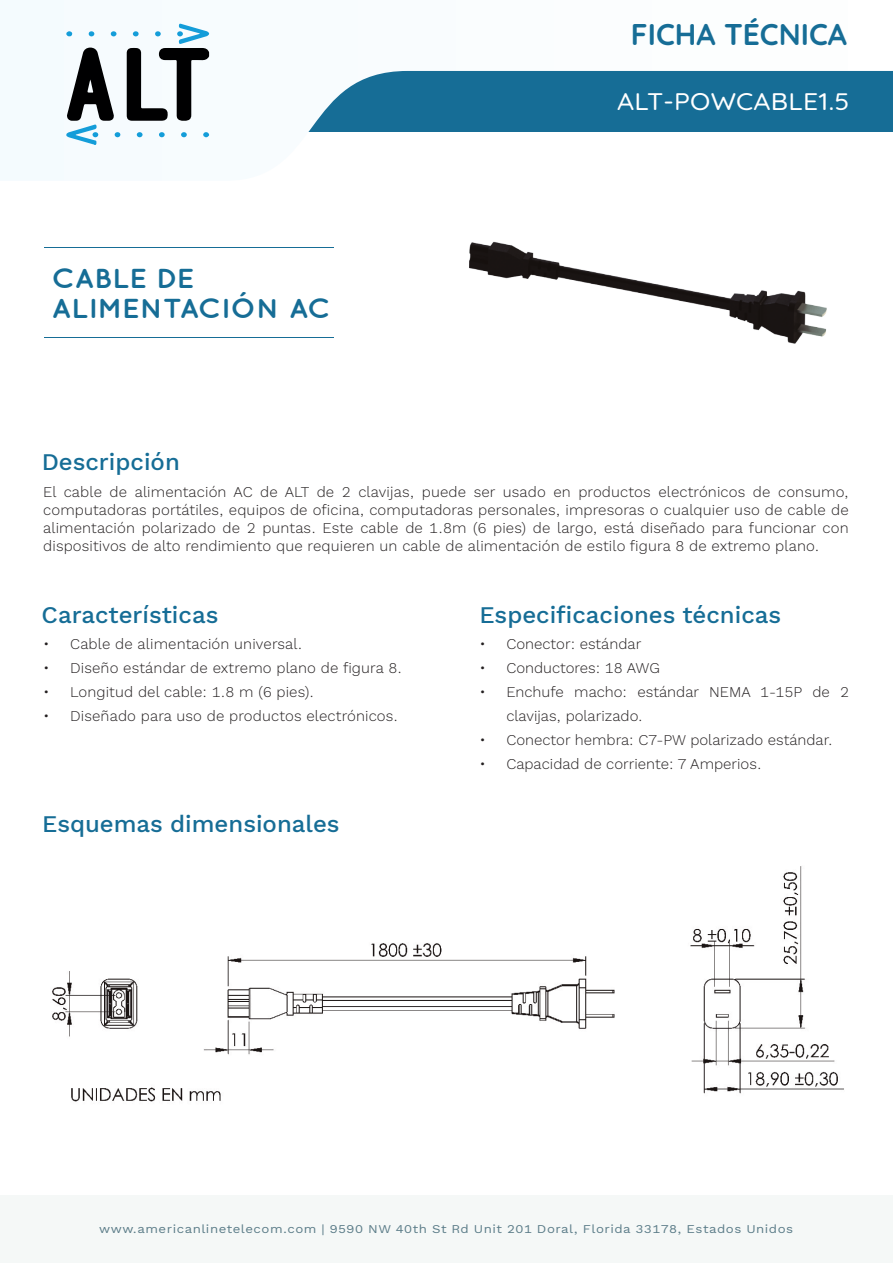
<style>
.page{position:relative;width:893px;height:1263px;background:#fff}
.page>*{position:absolute;margin:0;border:0;box-sizing:border-box;transform-origin:0 0}
.t1{font:700 30px "Quicksand";color:#166d96}
.t2{font:700 27.45px/29.8px "Quicksand";color:#166d96;scale:1.11 1}
.t3{font:500 24px "Elaine Sans";color:#166d96}
.t4{font:500 24px "Quicksand";letter-spacing:.01em;color:#fff;scale:1.11 1}
.t5{font:300 15px/18px "Elaine Sans";color:#231f20;text-align:justify}
.t6{font:12px "Elaine Sans";letter-spacing:.04em;color:#5b7c88;scale:1.11 1}
</style>
<div class="page">
<svg style="left:0;top:0;width:893px;height:180px"></svg>
<svg style="left:66px;top:31px;width:6px;height:6px"></svg>
<svg style="left:203px;top:132px;width:6px;height:5px"></svg>
<svg style="left:137px;top:132px;width:6px;height:5px"></svg>
<svg style="left:111px;top:31px;width:6px;height:5px"></svg>
<svg style="left:89px;top:31px;width:5px;height:5px"></svg>
<svg style="left:181px;top:132px;width:6px;height:5px"></svg>
<svg style="left:66px;top:48px;width:54px;height:97px"></svg>
<svg style="left:159px;top:132px;width:6px;height:5px"></svg>
<svg style="left:127px;top:23px;width:82px;height:98px"></svg>
<hr style="left:44px;top:337px;width:290px;height:1px;background:#166d96">
<hr style="left:44px;top:247px;width:290px;height:1px;background:#166d96">
<div style="left:0;top:1195px;width:893px;height:68px;background:#f5f8f7"></div>
<img style="left:469px;top:241px;width:358px;height:103px">
<img style="left:52px;top:866px;width:792px;height:236px">
<h1 class="t1" style="left:631px;top:11px;width:218px">FICHA TÉCNICA</h1>
<h2 class="t2" style="left:52px;top:263px;width:253px">CABLE DE<br>ALIMENTACIÓN AC</h2>
<h3 class="t3" style="left:42px;top:444px;width:140px">Descripción</h3>
<h3 class="t4" style="left:617px;top:82px;width:211px">ALT-POWCABLE1.5</h3>
<p class="t5" style="left:43px;top:483px;width:807px">El cable de alimentación AC de ALT de 2 clavijas, puede ser usado en productos electrónicos de consumo, computadoras portátiles, equipos de oficina, computadoras personales, impresoras o cualquier uso de cable de alimentación polarizado de 2 puntas. Este cable de 1.8m (6 pies) de largo, está diseñado para funcionar con dispositivos de alto rendimiento que requieren un cable de alimentación de estilo figura 8 de extremo plano.</p>
<h3 class="t3" style="left:42px;top:596px;width:178px">Características</h3>
<p class="t5" style="left:43px;top:635px;width:261px">• Cable de alimentación universal.</p>
<p class="t5" style="left:43px;top:659px;width:360px">• Diseño estándar de extremo plano de figura 8.</p>
<p class="t5" style="left:43px;top:683px;width:272px">• Longitud del cable: 1.8 m (6 pies).</p>
<p class="t5" style="left:43px;top:707px;width:356px">• Diseñado para uso de productos electrónicos.</p>
<h3 class="t3" style="left:42px;top:806px;width:299px">Esquemas dimensionales</h3>
<h3 class="t3" style="left:479px;top:596px;width:303px">Especificaciones técnicas</h3>
<p class="t5" style="left:479px;top:635px;width:163px">• Conector: estándar</p>
<p class="t5" style="left:479px;top:659px;width:182px">• Conductores: 18 AWG</p>
<p class="t5" style="left:506px;top:680px;width:344px;line-height:24px;text-indent:-27px">• Enchufe macho: estándar NEMA 1-15P de 2 clavijas, polarizado.</p>
<p class="t5" style="left:479px;top:731px;width:355px">• Conector hembra: C7-PW polarizado estándar.</p>
<p class="t5" style="left:479px;top:755px;width:284px">• Capacidad de corriente: 7 Amperios.</p>
<p class="t6" style="left:99px;top:1219px;width:627px">www.americanlinetelecom.com | 9590 NW 40th St Rd Unit 201 Doral, Florida 33178, Estados Unidos</p>
</div>
